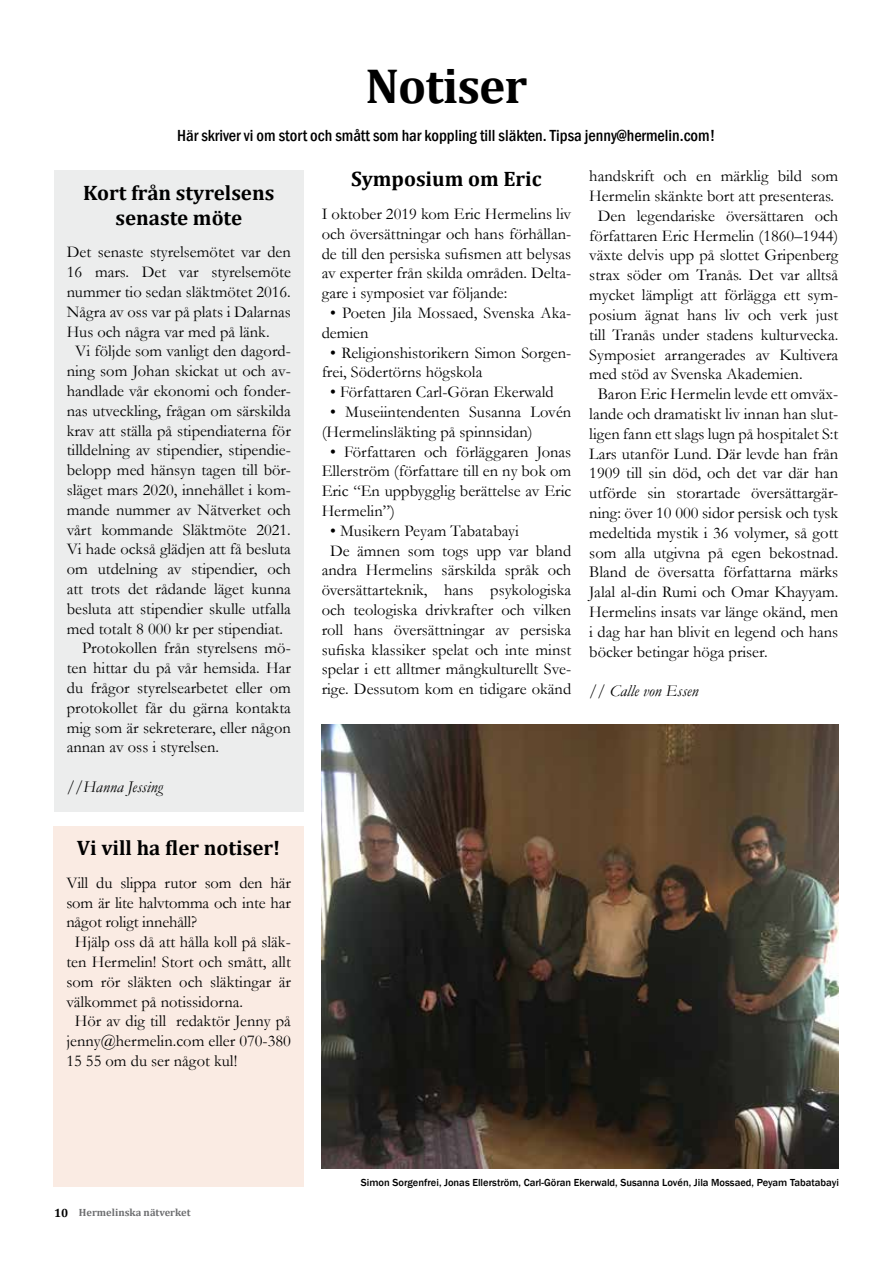
<style>
.page{position:relative;width:893px;height:1263px;background:#fff}
.page>*{position:absolute;margin:0;border:0;box-sizing:border-box;transform-origin:0 0}
.t1{font:700 49.5px "Cambria";letter-spacing:-.02em;color:#000}
.t2{font:700 21px/25.2px "Cambria";color:#000;text-align:center}
.t3{font:16.5px/19.8px "Garamond";color:#000}
.t4{font:500 condensed 16.5px "Franklin Gothic";color:#000}
.t5{font:italic 16.5px "Garamond";color:#000}
.t6{font:500 10.5px "Franklin Gothic";color:#000}
.t7{font:700 10.5px "Cambria";color:#6d6e70}
.s1{font-size:12px;color:#000}
</style>
<div class="page">
<div style="left:54px;top:170px;width:250px;height:642px;background:#eceded"></div>
<div style="left:54px;top:826px;width:250px;height:360px;background:#faebe3"></div>
<img style="left:322px;top:724px;width:517px;height:444px">
<h1 class="t1" style="left:365px;top:51px;width:163px">Notiser</h1>
<p class="t4" style="left:177px;top:125px;width:539px">Här skriver vi om stort och smått som har koppling till släkten. Tipsa jenny@hermelin.com!</p>
<p class="t2" style="left:83px;top:179px;width:193px">Kort från styrelsens senaste möte</p>
<p class="t3" style="left:67px;top:242px;width:226px">Det senaste styrelsemötet var den</p>
<p class="t3" style="left:67px;top:262px;width:226px">16 mars. Det var styrelsemöte</p>
<p class="t3" style="left:67px;top:281px;width:226px">nummer tio sedan släktmötet 2016.</p>
<p class="t3" style="left:67px;top:301px;width:226px">Några av oss var på plats i Dalarnas</p>
<p class="t3" style="left:67px;top:321px;width:204px">Hus och några var med på länk.</p>
<p class="t3" style="left:75px;top:341px;width:217px">Vi följde som vanligt den dagord-</p>
<p class="t3" style="left:67px;top:361px;width:226px">ning som Johan skickat ut och av-</p>
<p class="t3" style="left:67px;top:380px;width:226px">handlade vår ekonomi och fonder-</p>
<p class="t3" style="left:67px;top:400px;width:226px">nas utveckling, frågan om särskilda</p>
<p class="t3" style="left:67px;top:420px;width:226px">krav att ställa på stipendiaterna för</p>
<p class="t3" style="left:67px;top:440px;width:226px">tilldelning av stipendier, stipendie-</p>
<p class="t3" style="left:67px;top:460px;width:226px">belopp med hänsyn tagen till bör-</p>
<p class="t3" style="left:67px;top:479px;width:226px">släget mars 2020, innehållet i kom-</p>
<p class="t3" style="left:67px;top:499px;width:226px">mande nummer av Nätverket och</p>
<p class="t3" style="left:67px;top:519px;width:226px">vårt kommande Släktmöte 2021.</p>
<p class="t3" style="left:67px;top:539px;width:226px">Vi hade också glädjen att få besluta</p>
<p class="t3" style="left:67px;top:559px;width:226px">om utdelning av stipendier, och</p>
<p class="t3" style="left:67px;top:578px;width:226px">att trots det rådande läget kunna</p>
<p class="t3" style="left:67px;top:598px;width:226px">besluta att stipendier skulle utfalla</p>
<p class="t3" style="left:67px;top:618px;width:218px">med totalt 8 000 kr per stipendiat.</p>
<p class="t3" style="left:82px;top:638px;width:210px">Protokollen från styrelsens mö-</p>
<p class="t3" style="left:67px;top:658px;width:226px">ten hittar du på vår hemsida. Har</p>
<p class="t3" style="left:67px;top:677px;width:226px">du frågor styrelsearbetet eller om</p>
<p class="t3" style="left:67px;top:697px;width:226px">protokollet får du gärna kontakta</p>
<p class="t3" style="left:67px;top:717px;width:226px">mig som är sekreterare, eller någon</p>
<p class="t3" style="left:67px;top:737px;width:154px">annan av oss i styrelsen.</p>
<p class="t5" style="left:67px;top:776px;width:98px">//Hanna Jessing</p>
<p class="t3" style="left:589px;top:166px;width:251px">handskrift och en märklig bild som</p>
<p class="t3" style="left:589px;top:186px;width:246px">Hermelin skänkte bort att presenteras.</p>
<p class="t3" style="left:598px;top:205px;width:242px">Den legendariske översättaren och</p>
<p class="t3" style="left:589px;top:225px;width:251px">författaren Eric Hermelin (1860–1944)</p>
<p class="t3" style="left:589px;top:245px;width:250px">växte delvis upp på slottet Gripenberg</p>
<p class="t3" style="left:589px;top:265px;width:250px">strax söder om Tranås. Det var alltså</p>
<p class="t3" style="left:589px;top:285px;width:251px">mycket lämpligt att förlägga ett sym-</p>
<p class="t3" style="left:589px;top:304px;width:251px">posium ägnat hans liv och verk just</p>
<p class="t3" style="left:589px;top:324px;width:250px">till Tranås under stadens kulturvecka.</p>
<p class="t3" style="left:589px;top:344px;width:251px">Symposiet arrangerades av Kultivera</p>
<p class="t3" style="left:589px;top:364px;width:215px">med stöd av Svenska Akademien.</p>
<p class="t3" style="left:598px;top:384px;width:242px">Baron Eric Hermelin levde ett omväx-</p>
<p class="t3" style="left:589px;top:403px;width:251px">lande och dramatiskt liv innan han slut-</p>
<p class="t3" style="left:589px;top:423px;width:251px">ligen fann ett slags lugn på hospitalet S:t</p>
<p class="t3" style="left:589px;top:443px;width:250px">Lars utanför Lund. Där levde han från</p>
<p class="t3" style="left:589px;top:463px;width:250px">1909 till sin död, och det var där han</p>
<p class="t3" style="left:589px;top:483px;width:251px">utförde sin storartade översättargär-</p>
<p class="t3" style="left:589px;top:502px;width:251px">ning: över 10 000 sidor persisk och tysk</p>
<p class="t3" style="left:589px;top:522px;width:251px">medeltida mystik i 36 volymer, så gott</p>
<p class="t3" style="left:589px;top:542px;width:251px">som alla utgivna på egen bekostnad.</p>
<p class="t3" style="left:589px;top:562px;width:250px">Bland de översatta författarna märks</p>
<p class="t3" style="left:589px;top:582px;width:251px">Jalal al-din Rumi och Omar Khayyam.</p>
<p class="t3" style="left:589px;top:601px;width:250px">Hermelins insats var länge okänd, men</p>
<p class="t3" style="left:589px;top:621px;width:250px">i dag har han blivit en legend och hans</p>
<p class="t3" style="left:589px;top:641px;width:180px">böcker betingar höga priser.</p>
<p class="t5" style="left:589px;top:680px;width:111px">// Calle von Essen</p>
<p class="t2" style="left:351px;top:166px;width:192px">Symposium om Eric</p>
<p class="t3" style="left:322px;top:203px;width:251px;text-align:justify">I oktober 2019 kom Eric Hermelins liv och översättningar och hans förhållan&shy;de till den persiska sufismen att belysas av experter från skilda områden. Delta&shy;gare i symposiet var följande:</p>
<p class="t3" style="left:322px;top:302px;width:251px;text-indent:8px">• Poeten Jila Mossaed, Svenska Aka&shy;demien</p>
<p class="t3" style="left:322px;top:342px;width:251px;text-indent:8px">• Religionshistorikern Simon Sorgen&shy;frei, Södertörns högskola</p>
<p class="t3" style="left:330px;top:382px;width:225px">• Författaren Carl-Göran Ekerwald</p>
<p class="t3" style="left:322px;top:401px;width:251px;text-indent:8px">• Museiintendenten Susanna Lovén (Hermelinsläkting på spinnsidan)</p>
<p class="t3" style="left:322px;top:441px;width:251px;text-align:justify;text-indent:8px">• Författaren och förläggaren Jonas Ellerström (författare till en ny bok om Eric “En uppbygglig berättelse av Eric Hermelin”)</p>
<p class="t3" style="left:330px;top:520px;width:190px">• Musikern Peyam Tabatabayi</p>
<p class="t3" style="left:330px;top:540px;width:243px">De ämnen som togs upp var bland</p>
<p class="t3" style="left:322px;top:560px;width:251px">andra Hermelins särskilda språk och</p>
<p class="t3" style="left:322px;top:580px;width:251px">översättarteknik, hans psykologiska</p>
<p class="t3" style="left:322px;top:599px;width:251px">och teologiska drivkrafter och vilken</p>
<p class="t3" style="left:322px;top:619px;width:251px">roll hans översättningar av persiska</p>
<p class="t3" style="left:322px;top:639px;width:251px">sufiska klassiker spelat och inte minst</p>
<p class="t3" style="left:322px;top:659px;width:251px">spelar i ett alltmer mångkulturellt Sve-</p>
<p class="t3" style="left:322px;top:679px;width:251px">rige. Dessutom kom en tidigare okänd</p>
<p class="t2" style="left:77px;top:835px;width:205px">Vi vill ha fler notiser!</p>
<p class="t3" style="left:66px;top:872px;width:226px">Vill du slippa rutor som den här</p>
<p class="t3" style="left:66px;top:892px;width:226px">som är lite halvtomma och inte har</p>
<p class="t3" style="left:66px;top:912px;width:132px">något roligt innehåll?</p>
<p class="t3" style="left:75px;top:931px;width:218px">Hjälp oss då att hålla koll på släk-</p>
<p class="t3" style="left:66px;top:951px;width:226px">ten Hermelin! Stort och smått, allt</p>
<p class="t3" style="left:66px;top:971px;width:226px">som rör släkten och släktingar är</p>
<p class="t3" style="left:66px;top:991px;width:178px">välkommet på notissidorna.</p>
<p class="t3" style="left:75px;top:1011px;width:217px">Hör av dig till redaktör Jenny på</p>
<p class="t3" style="left:66px;top:1030px;width:226px">jenny@hermelin.com eller 070-380</p>
<p class="t3" style="left:66px;top:1050px;width:172px">15 55 om du ser något kul!</p>
<p class="t7" style="left:54px;top:1205px;width:138px"><span class="s1">10</span> Hermelinska nätverket</p>
<p class="t6" style="left:361px;top:1176px;width:480px">Simon Sorgenfrei, Jonas Ellerström, Carl-Göran Ekerwald, Susanna Lovén, Jila Mossaed, Peyam Tabatabayi</p>
</div>
